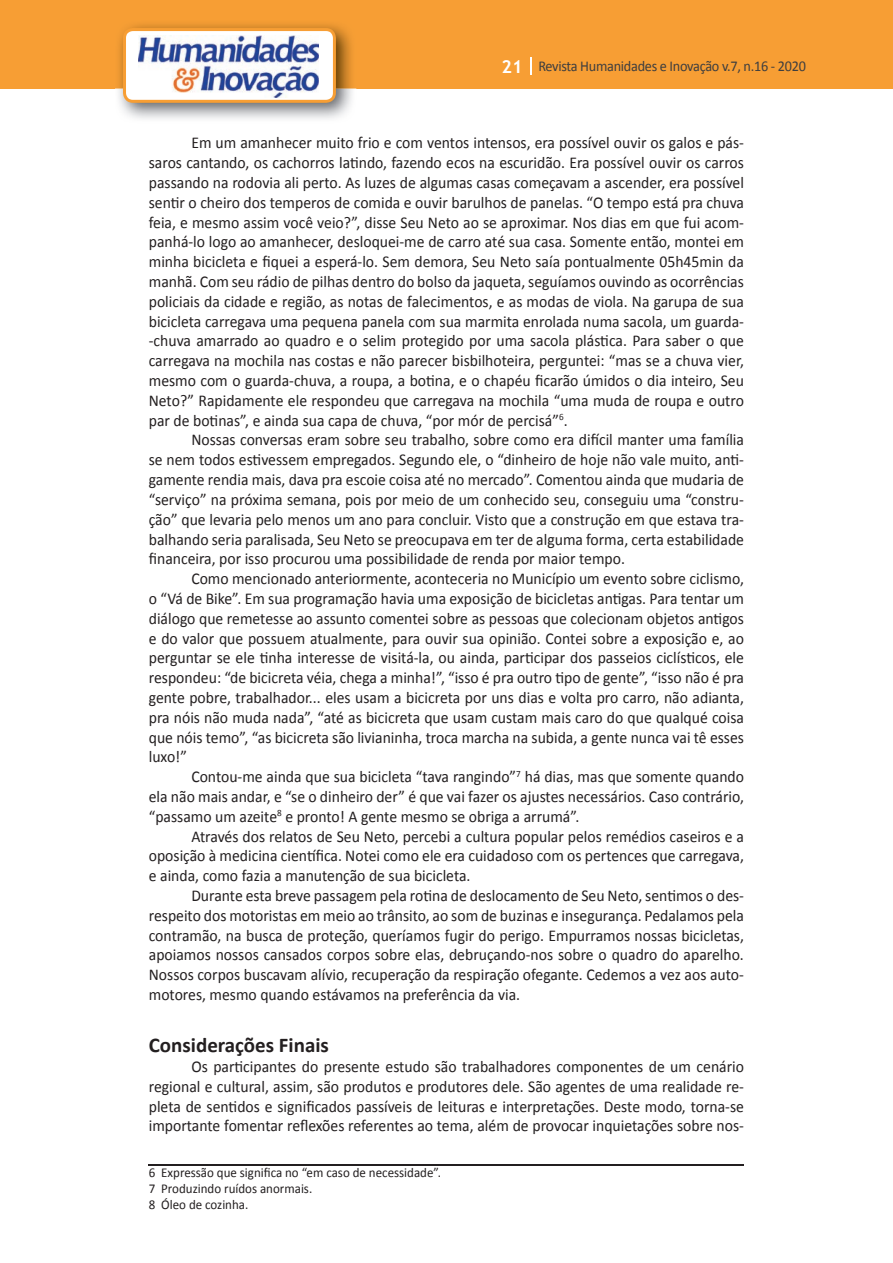
<style>
.page{position:relative;width:893px;height:1263px;background:#fff}
.page>*{position:absolute;margin:0;border:0;box-sizing:border-box;transform-origin:0 0}
.t1{font:700 21px "Calibri";color:#231f20}
.t2{font:16.5px/19.8px "Calibri";color:#231f20;text-align:justify;scale:.95 1}
.t3{font:15px "Calibri";letter-spacing:-.02em;color:#3e3e3f;scale:.95 1}
.t4{font:13.5px/16.2px "Calibri";color:#231f20;scale:.96 1}
.s1{font-family:"Trebuchet MS";font-weight:700;font-size:18px;color:#fff}
</style>
<div class="page">
<div style="left:0;top:0;width:893px;height:88px;background:#f79e34"></div>
<svg style="left:530px;top:57px;width:2px;height:18px"></svg>
<img style="left:115px;top:24px;width:241px;height:95px">
<svg style="left:123px;top:28px;width:213px;height:75px"></svg>
<hr style="left:149px;top:1164px;width:595px;height:1px;background:#231f20">
<p class="t3" style="left:501px;top:57px;width:322px"><span class="s1">21</span> Revista Humanidades e Inovação v.7, n.16 - 2020</p>
<p class="t2" style="left:149px;top:133px;width:628px;text-indent:43px">Em um amanhecer muito frio e com ventos intensos, era possível ouvir os galos e pás&shy;saros cantando, os cachorros latindo, fazendo ecos na escuridão. Era possível ouvir os carros passando na rodovia ali perto. As luzes de algumas casas começavam a ascender, era possível sentir o cheiro dos temperos de comida e ouvir barulhos de panelas. “O tempo está pra chuva feia, e mesmo assim você veio?”, disse Seu Neto ao se aproximar. Nos dias em que fui acom&shy;panhá-lo logo ao amanhecer, desloquei-me de carro até sua casa. Somente então, montei em minha bicicleta e fiquei a esperá-lo. Sem demora, Seu Neto saía pontualmente 05h45min da manhã. Com seu rádio de pilhas dentro do bolso da jaqueta, seguíamos ouvindo as ocorrências policiais da cidade e região, as notas de falecimentos, e as modas de viola. Na garupa de sua bicicleta carregava uma pequena panela com sua marmita enrolada numa sacola, um guarda--chuva amarrado ao quadro e o selim protegido por uma sacola plástica. Para saber o que carregava na mochila nas costas e não parecer bisbilhoteira, perguntei: “mas se a chuva vier, mesmo com o guarda-chuva, a roupa, a botina, e o chapéu ficarão úmidos o dia inteiro, Seu Neto?” Rapidamente ele respondeu que carregava na mochila “uma muda de roupa e outro par de botinas”, e ainda sua capa de chuva, “por mór de percisá”<sup>6</sup>.</p>
<p class="t2" style="left:149px;top:430px;width:628px;text-indent:43px">Nossas conversas eram sobre seu trabalho, sobre como era difícil manter uma família se nem todos estivessem empregados. Segundo ele, o “dinheiro de hoje não vale muito, anti&shy;gamente rendia mais, dava pra escoie coisa até no mercado”. Comentou ainda que mudaria de “serviço” na próxima semana, pois por meio de um conhecido seu, conseguiu uma “constru&shy;ção” que levaria pelo menos um ano para concluir. Visto que a construção em que estava tra&shy;balhando seria paralisada, Seu Neto se preocupava em ter de alguma forma, certa estabilidade financeira, por isso procurou uma possibilidade de renda por maior tempo.</p>
<p class="t2" style="left:149px;top:569px;width:628px;text-indent:43px">Como mencionado anteriormente, aconteceria no Município um evento sobre ciclismo, o “Vá de Bike”. Em sua programação havia uma exposição de bicicletas antigas. Para tentar um diálogo que remetesse ao assunto comentei sobre as pessoas que colecionam objetos antigos e do valor que possuem atualmente, para ouvir sua opinião. Contei sobre a exposição e, ao perguntar se ele tinha interesse de visitá-la, ou ainda, participar dos passeios ciclísticos, ele respondeu: “de bicicreta véia, chega a minha!”, “isso é pra outro tipo de gente”, “isso não é pra gente pobre, trabalhador... eles usam a bicicreta por uns dias e volta pro carro, não adianta, pra nóis não muda nada”, “até as bicicreta que usam custam mais caro do que qualqué coisa que nóis temo”, “as bicicreta são livianinha, troca marcha na subida, a gente nunca vai tê esses luxo!”</p>
<p class="t2" style="left:149px;top:767px;width:628px;text-indent:43px">Contou-me ainda que sua bicicleta “tava rangindo”<sup>7</sup> há dias, mas que somente quando ela não mais andar, e “se o dinheiro der” é que vai fazer os ajustes necessários. Caso contrário, “passamo um azeite<sup>8</sup> e pronto! A gente mesmo se obriga a arrumá”.</p>
<p class="t2" style="left:149px;top:826px;width:628px;text-indent:43px">Através dos relatos de Seu Neto, percebi a cultura popular pelos remédios caseiros e a oposição à medicina científica. Notei como ele era cuidadoso com os pertences que carregava, e ainda, como fazia a manutenção de sua bicicleta.</p>
<p class="t2" style="left:149px;top:886px;width:628px;text-indent:43px">Durante esta breve passagem pela rotina de deslocamento de Seu Neto, sentimos o des&shy;respeito dos motoristas em meio ao trânsito, ao som de buzinas e insegurança. Pedalamos pela contramão, na busca de proteção, queríamos fugir do perigo. Empurramos nossas bicicletas, apoiamos nossos cansados corpos sobre elas, debruçando-nos sobre o quadro do aparelho.<br>Nossos corpos buscavam alívio, recuperação da respiração ofegante. Cedemos a vez aos auto&shy;motores, mesmo quando estávamos na preferência da via.</p>
<p class="t1" style="left:149px;top:1032px;width:182px">Considerações Finais</p>
<p class="t2" style="left:149px;top:1057px;width:628px;text-indent:43px">Os participantes do presente estudo são trabalhadores componentes de um cenário regional e cultural, assim, são produtos e produtores dele. São agentes de uma realidade re&shy;pleta de sentidos e significados passíveis de leituras e interpretações. Deste modo, torna-se importante fomentar reflexões referentes ao tema, além de provocar inquietações sobre nos-</p>
<p class="t4" style="left:149px;top:1164px;width:306px">6 Expressão que significa no “em caso de necessidade”.<br>7 Produzindo ruídos anormais.<br>8 Óleo de cozinha.</p>
</div>
